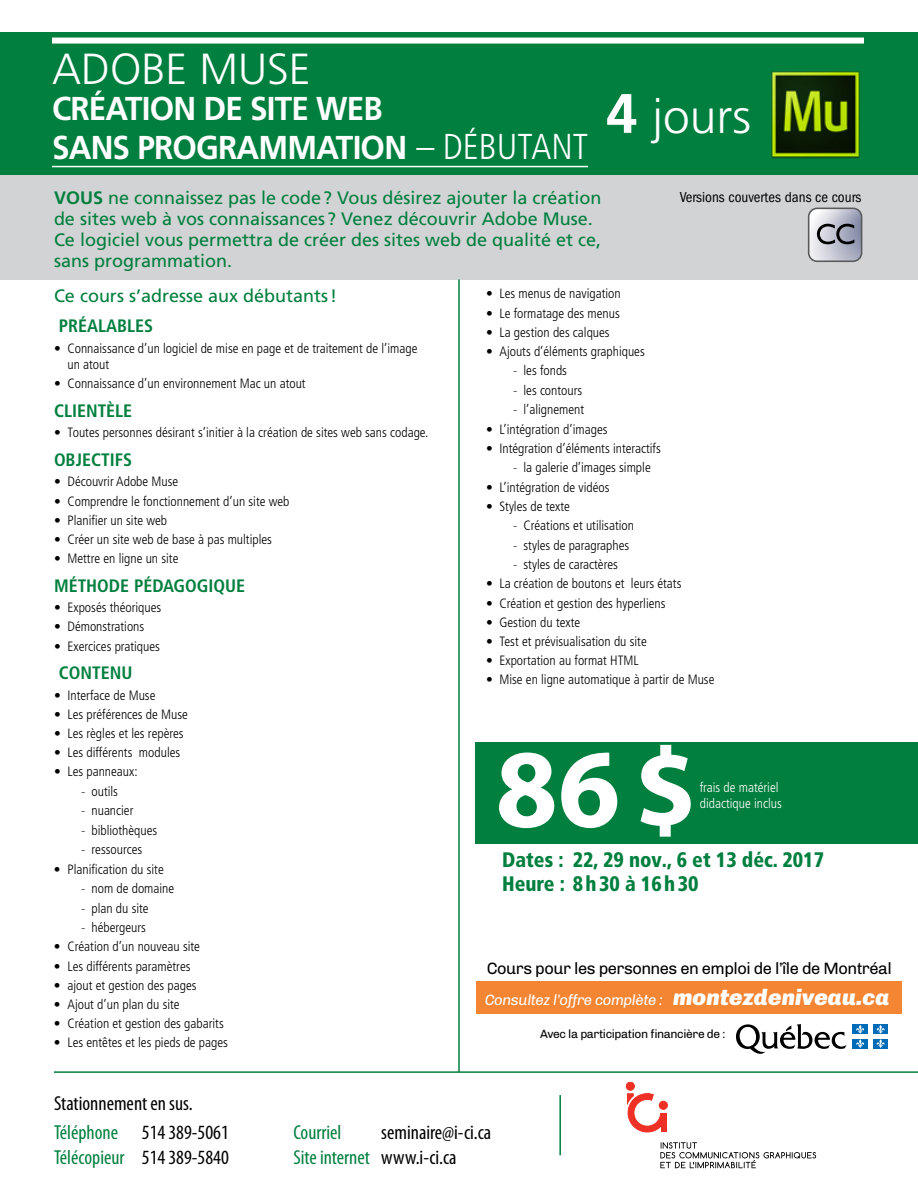
<style>
.page{position:relative;width:918px;height:1188px;background:#fff}
.page>*{position:absolute;margin:0;border:0;box-sizing:border-box;transform-origin:0 0}
.t1{font:700 112.5px "Myriad Pro";color:#fff}
.t2{font:300 48px "Frutiger";color:#fff}
.t3{font:300 43.5px "Frutiger";color:#fff}
.t4{font:700 33px/39px "Frutiger";letter-spacing:-.025em;color:#fff;scale:.95 1}
.t5{font:900 condensed 21px/24px "Frutiger";color:#007f3e;scale:.95 1}
.t6{font:condensed 20.25px/24.3px "Myriad Pro";color:#000}
.t7{font:condensed 20.25px "Myriad Pro";color:#007f3e}
.t8{font:18px/21px "Frutiger";color:#007f3e}
.t9{font:700 condensed 18px "Frutiger";color:#007f3e}
.t10{font:16.5px "Chivo";letter-spacing:-.03em;color:#000}
.t11{font:italic 15px "Chivo";letter-spacing:-.03em;color:#fff}
.t12{font:condensed 15px "Franklin Gothic";color:#000}
.t13{font:300 condensed 13.5px/16.2px "Frutiger";color:#000}
.t14{font:300 condensed 13.5px/16.2px "Frutiger";color:#fff}
.t15{font:12px "Chivo";letter-spacing:-.03em;color:#000}
.s1{font-weight:300;font-stretch:condensed;font-size:36px}
.s2{font-weight:700}
.s3{font-weight:700;font-size:55.5px}
.s4{font-family:"Myriad Pro";font-style:italic;font-stretch:normal}
.s5{font-weight:900;font-size:22.5px}
.s6{color:#007f3e}
</style>
<div class="page">
<hr style="left:54px;top:1071px;width:864px;height:2px;background:#007f3e">
<hr style="left:559px;top:1095px;width:2px;height:60px;background:#007f3e">
<div style="left:659px;top:1101px;width:8px;height:8px;border:1px solid #ee3124;border-radius:50%"></div>
<div style="left:626px;top:1082px;width:8px;height:8px;background:#ee3124;border-radius:50%"></div>
<div style="left:626px;top:1082px;width:8px;height:8px;border:1px solid #ee3124;border-radius:50%"></div>
<svg style="left:627px;top:1094px;width:39px;height:38px"></svg>
<div style="left:661px;top:1113px;width:6px;height:19px;background:#ee3124"></div>
<svg style="left:660px;top:1142px;width:156px;height:26px"></svg>
<div style="left:0;top:175px;width:918px;height:104px;background:#d1d3d4"></div>
<hr style="left:458px;top:279px;width:2px;height:793px;background:#007f3e">
<div style="left:0;top:32px;width:918px;height:143px;background:#007f3e"></div>
<img style="left:771px;top:71px;width:89px;height:88px">
<svg style="left:809px;top:208px;width:53px;height:53px"></svg>
<div style="left:808px;top:208px;width:54px;height:54px;border:2px solid #58595b;border-radius:9px"></div>
<svg style="left:817px;top:224px;width:37px;height:20px"></svg>
<div style="left:52px;top:38px;width:812px;height:6px;background:#fff"></div>
<hr style="left:52px;top:166px;width:536px;height:1px;background:#fff">
<div style="left:475px;top:742px;width:443px;height:102px;background:#007f3e"></div>
<div style="left:477px;top:981px;width:425px;height:33px;background:#f48533"></div>
<svg style="left:736px;top:1024px;width:111px;height:30px"></svg>
<div style="left:852px;top:1024px;width:16px;height:10px;background:#006bb6"></div>
<div style="left:873px;top:1024px;width:14px;height:10px;background:#006bb6"></div>
<div style="left:852px;top:1039px;width:16px;height:9px;background:#006bb6"></div>
<svg style="left:856px;top:1025px;width:8px;height:23px"></svg>
<div style="left:873px;top:1039px;width:14px;height:9px;background:#006bb6"></div>
<svg style="left:876px;top:1025px;width:9px;height:23px"></svg>
<h3 class="t3" style="left:52px;top:44px;width:260px">ADOBE MUSE</h3>
<h3 class="t4" style="left:52px;top:89px;width:566px">CRÉATION DE SITE WEB<br>SANS PROGRAMMATION <span class="s1">– DÉBUTANT</span></h3>
<h3 class="t8" style="left:54px;top:187px;width:549px"><span class="s2">VOUS</span> ne connaissez pas le code? Vous désirez ajouter la création de sites web à vos connaissances ? Venez découvrir Adobe Muse.<br>Ce logiciel vous permettra de créer des sites web de qualité et ce, sans programmation.</h3>
<h2 class="t2" style="left:606px;top:89px;width:146px"><span class="s3">4</span> jours</h2>
<p class="t12" style="left:680px;top:188px;width:183px">Versions couvertes dans ce cours</p>
<h3 class="t8" style="left:54px;top:285px;width:285px">Ce cours s’adresse aux débutants!</h3>
<h3 class="t9" style="left:59px;top:315px;width:96px">PRÉALABLES</h3>
<p class="t13" style="left:68px;top:340px;width:351px;text-indent:-14px">• Connaissance d’un logiciel de mise en page et de traitement de l’image un atout</p>
<p class="t13" style="left:54px;top:376px;width:253px">• Connaissance d’un environnement Mac un atout</p>
<h3 class="t9" style="left:54px;top:400px;width:80px">CLIENTÈLE</h3>
<p class="t13" style="left:54px;top:425px;width:376px">• Toutes personnes désirant s’initier à la création de sites web sans codage.</p>
<h3 class="t9" style="left:54px;top:449px;width:80px">OBJECTIFS</h3>
<p class="t13" style="left:54px;top:474px;width:126px">• Découvrir Adobe Muse</p>
<p class="t13" style="left:54px;top:493px;width:237px">• Comprendre le fonctionnement d’un site web</p>
<p class="t13" style="left:54px;top:512px;width:115px">• Planifier un site web</p>
<p class="t13" style="left:54px;top:531px;width:219px">• Créer un site web de base à pas multiples</p>
<p class="t13" style="left:54px;top:551px;width:126px">• Mettre en ligne un site</p>
<h3 class="t9" style="left:54px;top:575px;width:193px">MÉTHODE PÉDAGOGIQUE</h3>
<p class="t13" style="left:54px;top:600px;width:109px">• Exposés théoriques</p>
<p class="t13" style="left:54px;top:619px;width:92px">• Démonstrations</p>
<p class="t13" style="left:54px;top:638px;width:108px">• Exercices pratiques</p>
<h3 class="t9" style="left:59px;top:662px;width:75px">CONTENU</h3>
<p class="t13" style="left:54px;top:687px;width:103px">• Interface de Muse</p>
<p class="t13" style="left:54px;top:706px;width:135px">• Les préférences de Muse</p>
<p class="t13" style="left:54px;top:726px;width:131px">• Les règles et les repères</p>
<p class="t13" style="left:54px;top:745px;width:128px">• Les différents modules</p>
<p class="t13" style="left:54px;top:764px;width:85px">• Les panneaux:</p>
<p class="t13" style="left:81px;top:783px;width:39px"><span class="s4">-</span> outils</p>
<p class="t13" style="left:81px;top:803px;width:54px"><span class="s4">-</span> nuancier</p>
<p class="t13" style="left:81px;top:822px;width:78px"><span class="s4">-</span> bibliothèques</p>
<p class="t13" style="left:81px;top:842px;width:63px"><span class="s4">-</span> ressources</p>
<p class="t13" style="left:54px;top:861px;width:111px">• Planification du site</p>
<p class="t13" style="left:81px;top:881px;width:95px"><span class="s4">-</span> nom de domaine</p>
<p class="t13" style="left:81px;top:900px;width:69px"><span class="s4">-</span> plan du site</p>
<p class="t13" style="left:81px;top:920px;width:67px"><span class="s4">-</span> hébergeurs</p>
<p class="t13" style="left:54px;top:939px;width:148px">• Création d’un nouveau site</p>
<p class="t13" style="left:54px;top:958px;width:138px">• Les différents paramètres</p>
<p class="t13" style="left:54px;top:977px;width:144px">• ajout et gestion des pages</p>
<p class="t13" style="left:54px;top:996px;width:127px">• Ajout d’un plan du site</p>
<p class="t13" style="left:54px;top:1016px;width:171px">• Création et gestion des gabarits</p>
<p class="t13" style="left:54px;top:1035px;width:175px">• Les entêtes et les pieds de pages</p>
<h3 class="t6" style="left:54px;top:1092px;width:140px">Stationnement en sus.</h3>
<p class="t13" style="left:486px;top:286px;width:136px">• Les menus de navigation</p>
<p class="t13" style="left:486px;top:305px;width:135px">• Le formatage des menus</p>
<p class="t13" style="left:486px;top:324px;width:125px">• La gestion des calques</p>
<p class="t13" style="left:486px;top:343px;width:160px">• Ajouts d’éléments graphiques</p>
<p class="t13" style="left:513px;top:363px;width:56px"><span class="s4">-</span> les fonds</p>
<p class="t13" style="left:513px;top:382px;width:71px"><span class="s4">-</span> les contours</p>
<p class="t13" style="left:513px;top:402px;width:73px"><span class="s4">-</span> l’alignement</p>
<p class="t13" style="left:486px;top:421px;width:123px">• L’intégration d’images</p>
<p class="t13" style="left:486px;top:440px;width:176px">• Intégration d’éléments interactifs</p>
<p class="t13" style="left:513px;top:460px;width:139px"><span class="s4">-</span> la galerie d’images simple</p>
<p class="t13" style="left:486px;top:479px;width:125px">• L’intégration de vidéos</p>
<p class="t13" style="left:486px;top:498px;width:85px">• Styles de texte</p>
<p class="t13" style="left:513px;top:518px;width:123px"><span class="s4">-</span> Créations et utilisation</p>
<p class="t13" style="left:513px;top:537px;width:118px"><span class="s4">-</span> styles de paragraphes</p>
<p class="t13" style="left:513px;top:557px;width:106px"><span class="s4">-</span> styles de caractères</p>
<p class="t13" style="left:486px;top:576px;width:197px">• La création de boutons et leurs états</p>
<p class="t13" style="left:486px;top:595px;width:181px">• Création et gestion des hyperliens</p>
<p class="t13" style="left:486px;top:614px;width:96px">• Gestion du texte</p>
<p class="t13" style="left:486px;top:633px;width:162px">• Test et prévisualisation du site</p>
<p class="t13" style="left:486px;top:653px;width:154px">• Exportation au format HTML</p>
<p class="t13" style="left:486px;top:672px;width:230px">• Mise en ligne automatique à partir de Muse</p>
<h1 class="t1" style="left:495px;top:726px;width:203px">86$</h1>
<p class="t14" style="left:700px;top:780px;width:83px">frais de matériel didactique inclus</p>
<h3 class="t5" style="left:502px;top:848px;width:340px">Dates : 22, 29 nov., 6 et 13 déc. 2017<br>Heure : 8h30 à 16h30</h3>
<p class="t10" style="left:487px;top:959px;width:407px">Cours pour les personnes en emploi de l’île de Montréal</p>
<p class="t11" style="left:485px;top:991px;width:406px">Consultez l’offre complète : <span class="s5">montezdeniveau.ca</span></p>
<p class="t15" style="left:540px;top:1027px;width:187px">Avec la participation financière de :</p>
<h3 class="t6" style="left:54px;top:1121px;width:176px"><span class="s6">Téléphone</span> 514 389-5061<br><span class="s6">Télécopieur</span> 514 389-5840</h3>
<h3 class="t7" style="left:293px;top:1122px;width:50px">Courriel</h3>
<h3 class="t6" style="left:293px;top:1121px;width:199px;text-indent:88px">seminaire@i-ci.ca<br><span class="s6">Site internet</span> www.i-ci.ca</h3>
</div>
